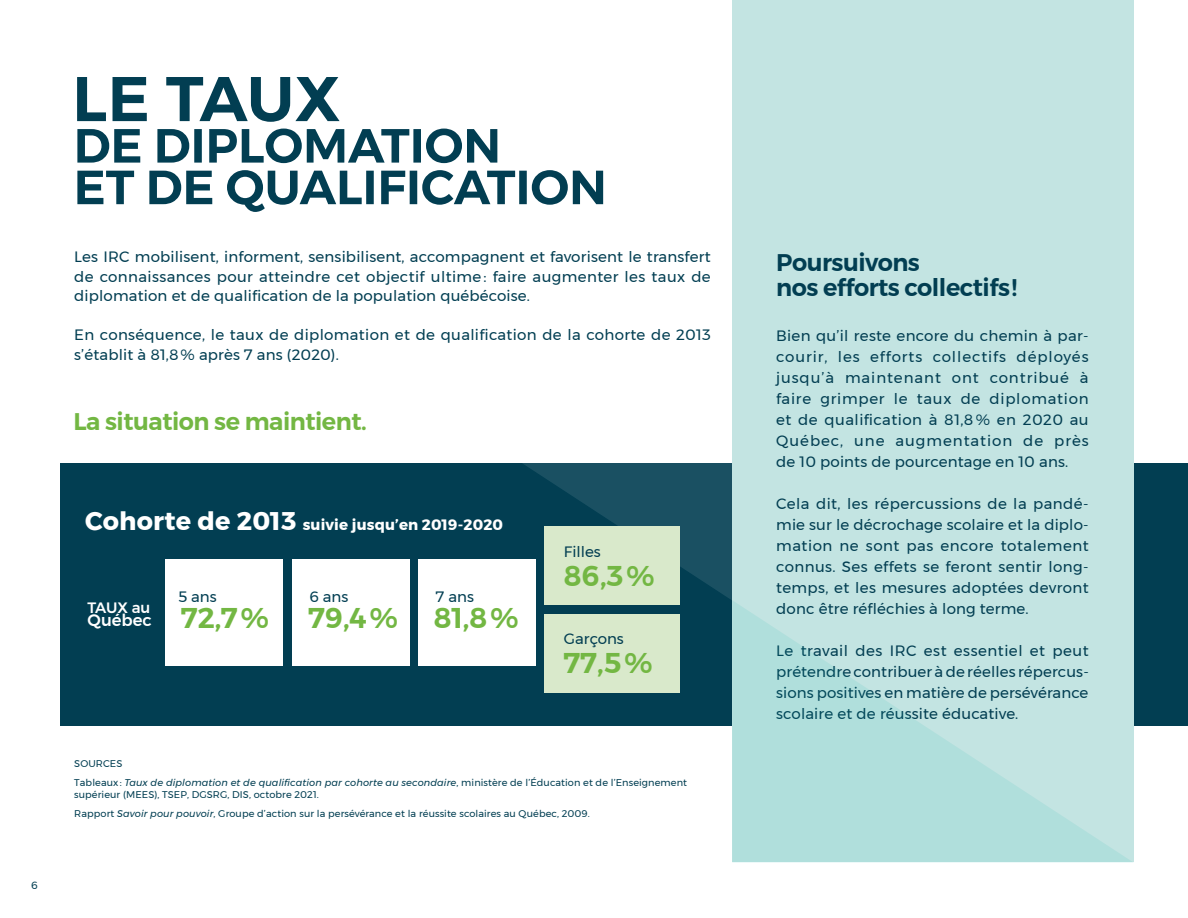
<style>
.page{position:relative;width:1188px;height:918px;background:#fff}
.page>*{position:absolute;margin:0;border:0;box-sizing:border-box;transform-origin:0 0}
.t1{font:600 63px "Montserrat";color:#023e52}
.t2{font:600 28.5px "Montserrat";color:#73b743}
.t3{font:600 24px/25.5px "Montserrat";letter-spacing:-.02em;color:#023e52}
.t4{font:600 24px "Montserrat";letter-spacing:-.02em;color:#73b743}
.t5{font:500 16.5px "Montserrat";color:#fff}
.t6{font:15px/21px "Montserrat";letter-spacing:.01em;color:#023e52;text-align:justify}
.t7{font:700 15px "Montserrat";letter-spacing:.01em;color:#fff}
.t8{font:500 15px "Montserrat";letter-spacing:-.01em;color:#fff}
.t9{font:10.5px "Montserrat";color:#023e52}
.t10{font:9.75px/18.8px "Montserrat";letter-spacing:.01em;color:#023e52}
.s1{font-size:25.5px}
.s2{font-style:italic}
</style>
<div class="page">
<div style="left:60px;top:464px;width:1128px;height:262px;background:#023e52"></div>
<svg style="left:503px;top:463px;width:229px;height:137px"></svg>
<div style="left:544px;top:527px;width:136px;height:78px;background:#d9e9cb"></div>
<div style="left:544px;top:614px;width:136px;height:78px;background:#d9e9cb"></div>
<div style="left:732px;top:0;width:402px;height:862px;background:#c3e4e2"></div>
<div style="left:166px;top:559px;width:117px;height:107px;background:#fff"></div>
<div style="left:293px;top:559px;width:117px;height:107px;background:#fff"></div>
<div style="left:418px;top:559px;width:118px;height:107px;background:#fff"></div>
<svg style="left:77px;top:170px;width:526px;height:42px"></svg>
<svg style="left:77px;top:129px;width:420px;height:34px"></svg>
<svg style="left:732px;top:601px;width:401px;height:262px"></svg>
<h1 class="t1" style="left:72px;top:49px;width:270px">LE TAUX</h1>
<p class="t9" style="left:31px;top:877px;width:8px">6</p>
<p class="t6" style="left:74px;top:247px;width:638px;line-height:19.5px">Les IRC mobilisent, informent, sensibilisent, accompagnent et favorisent le transfert de connaissances pour atteindre cet objectif ultime : faire augmenter les taux de diplomation et de qualification de la population québécoise.</p>
<p class="t6" style="left:74px;top:325px;width:638px;line-height:19.5px">En conséquence, le taux de diplomation et de qualification de la cohorte de 2013 s’établit à 81,8 % après 7 ans (2020).</p>
<p class="t6" style="left:776px;top:325px;width:314px">Bien qu’il reste encore du chemin à par&shy;courir, les efforts collectifs déployés jusqu’à maintenant ont contribué à faire grimper le taux de diplomation et de qualification à 81,8 % en 2020 au Québec, une augmentation de près de 10 points de pourcentage en 10 ans.</p>
<p class="t6" style="left:776px;top:493px;width:314px">Cela dit, les répercussions de la pandé&shy;mie sur le décrochage scolaire et la diplo&shy;mation ne sont pas encore totalement connus. Ses effets se feront sentir long&shy;temps, et les mesures adoptées devront donc être réfléchies à long terme.</p>
<p class="t6" style="left:776px;top:640px;width:314px">Le travail des IRC est essentiel et peut prétendre contribuer à de réelles répercus&shy;sions positives en matière de persévérance scolaire et de réussite éducative.</p>
<h3 class="t3" style="left:776px;top:249px;width:242px">Poursuivons<br>nos efforts collectifs !</h3>
<h3 class="t4" style="left:73px;top:402px;width:295px">La situation se maintient.</h3>
<p class="t7" style="left:85px;top:512px;width:420px"><span class="s1">Cohorte de 2013</span> suivie jusqu’en 2019-2020</p>
<p class="t6" style="left:564px;top:541px;width:38px">Filles</p>
<h2 class="t2" style="left:564px;top:553px;width:92px">86,3 %</h2>
<p class="t6" style="left:309px;top:586px;width:40px">6 ans</p>
<p class="t6" style="left:436px;top:586px;width:39px">7 ans</p>
<p class="t6" style="left:178px;top:586px;width:40px">5 ans</p>
<p class="t8" style="left:88px;top:596px;width:64px">TAUX au</p>
<p class="t5" style="left:88px;top:608px;width:66px">Québec</p>
<h2 class="t2" style="left:181px;top:595px;width:89px">72,7 %</h2>
<h2 class="t2" style="left:309px;top:595px;width:91px">79,4 %</h2>
<h2 class="t2" style="left:434px;top:595px;width:86px">81,8 %</h2>
<p class="t6" style="left:564px;top:628px;width:61px">Garçons</p>
<h2 class="t2" style="left:564px;top:640px;width:90px">77,5 %</h2>
<p class="t10" style="left:74px;top:755px;width:614px">SOURCES<br>Tableaux : <span class="s2">Taux de diplomation et de qualification par cohorte au secondaire</span>, ministère de l’Éducation et de l’Enseignement</p>
<p class="t10" style="left:74px;top:785px;width:517px">supérieur (MEES), TSEP, DGSRG, DIS, octobre 2021.<br>Rapport <span class="s2">Savoir pour pouvoir</span>, Groupe d’action sur la persévérance et la réussite scolaires au Québec, 2009.</p>
</div>
